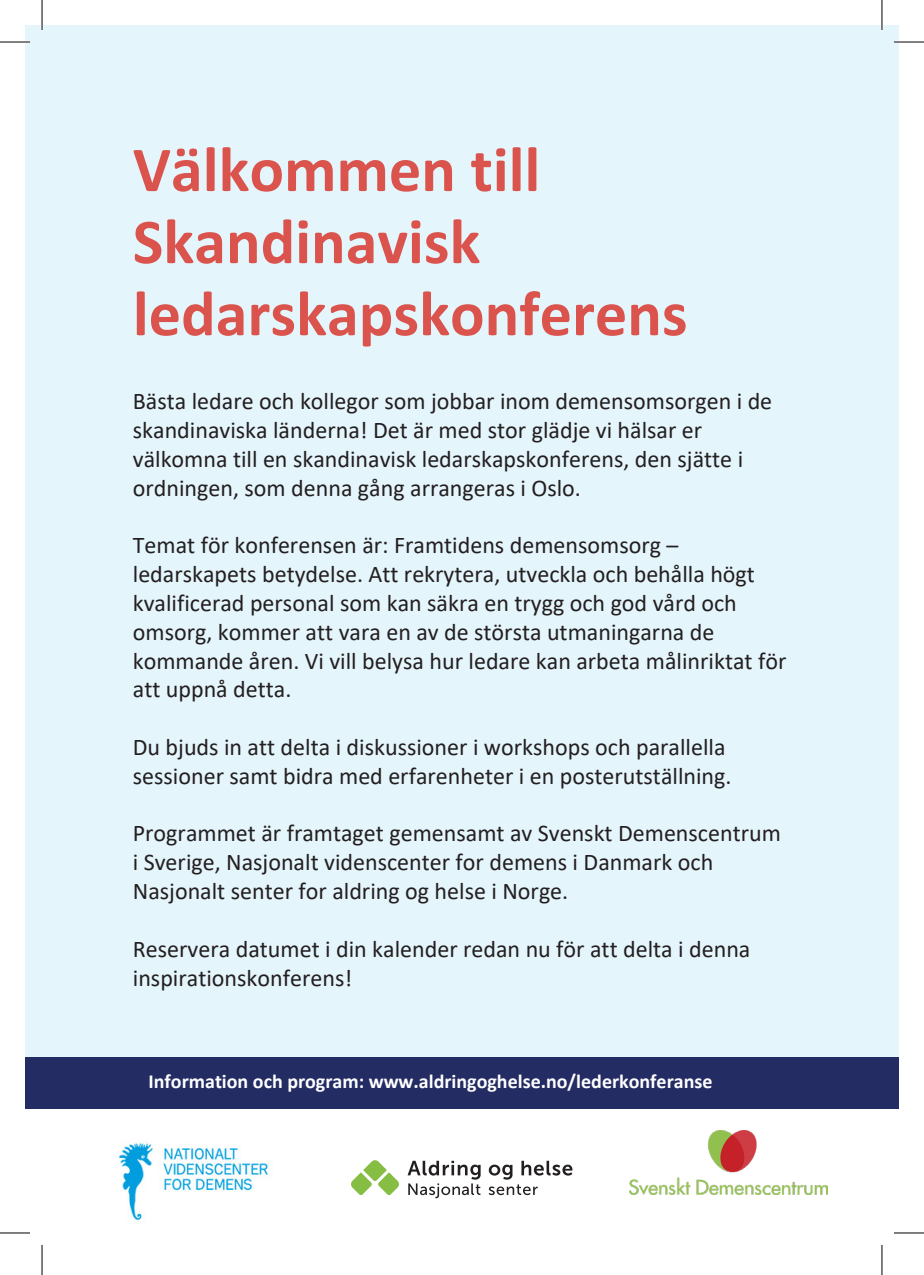
<style>
.page{position:relative;width:924px;height:1275px;background:#fff}
.page>*{position:absolute;margin:0;border:0;box-sizing:border-box;transform-origin:0 0}
.t1{font:700 64.4px/72px "Calibri";color:#da534c}
.t2{font:24px/28.8px "Calibri";color:#231f20}
.t3{font:700 20px "Calibri";color:#fff}
</style>
<div class="page">
<div style="left:25px;top:25px;width:873px;height:1052px;background:#e5f5fc"></div>
<svg style="left:351px;top:1160px;width:48px;height:35px"></svg>
<svg style="left:407px;top:1160px;width:73px;height:38px"></svg>
<svg style="left:488px;top:1160px;width:84px;height:35px"></svg>
<img style="left:118px;top:1142px;width:151px;height:79px">
<img style="left:629px;top:1130px;width:198px;height:64px">
<div style="left:25px;top:1057px;width:873px;height:51px;background:#242c64"></div>
<hr style="left:0;top:41px;width:30px;height:2px;background:#fff">
<hr style="left:893px;top:41px;width:30px;height:2px;background:#fff">
<hr style="left:41px;top:0;width:2px;height:30px;background:#fff">
<hr style="left:880px;top:0;width:2px;height:30px;background:#fff">
<hr style="left:0;top:42px;width:30px;height:1px;background:#000">
<hr style="left:893px;top:42px;width:30px;height:1px;background:#000">
<hr style="left:0;top:1232px;width:30px;height:1px;background:#000">
<hr style="left:893px;top:1232px;width:30px;height:1px;background:#000">
<hr style="left:42px;top:0;width:1px;height:30px;background:#000">
<hr style="left:42px;top:1245px;width:1px;height:30px;background:#000">
<hr style="left:881px;top:0;width:1px;height:30px;background:#000">
<hr style="left:881px;top:1245px;width:1px;height:30px;background:#000">
<p class="t1" style="left:133px;top:133px;width:556px">Välkommen till<br>Skandinavisk ledarskapskonferens</p>
<p class="t2" style="left:133px;top:386px;width:640px">Bästa ledare och kollegor som jobbar inom demensomsorgen i de skandinaviska länderna! Det är med stor glädje vi hälsar er välkomna till en skandinavisk ledarskapskonferens, den sjätte i ordningen, som denna gång arrangeras i Oslo.</p>
<p class="t2" style="left:133px;top:530px;width:654px">Temat för konferensen är: Framtidens demensomsorg – ledarskapets betydelse. Att rekrytera, utveckla och behålla högt kvalificerad personal som kan säkra en trygg och god vård och omsorg, kommer att vara en av de största utmaningarna de kommande åren. Vi vill belysa hur ledare kan arbeta målinriktat för att uppnå detta.</p>
<p class="t2" style="left:133px;top:732px;width:600px">Du bjuds in att delta i diskussioner i workshops och parallella sessioner samt bidra med erfarenheter i en posterutställning.</p>
<p class="t2" style="left:133px;top:818px;width:649px">Programmet är framtaget gemensamt av Svenskt Demenscentrum i Sverige, Nasjonalt videnscenter for demens i Danmark och<br>Nasjonalt senter for aldring og helse i Norge.</p>
<p class="t2" style="left:133px;top:933px;width:618px">Reservera datumet i din kalender redan nu för att delta i denna inspirationskonferens!</p>
<p class="t3" style="left:148px;top:1067px;width:565px">Information och program: www.aldringoghelse.no/lederkonferanse</p>
</div>
